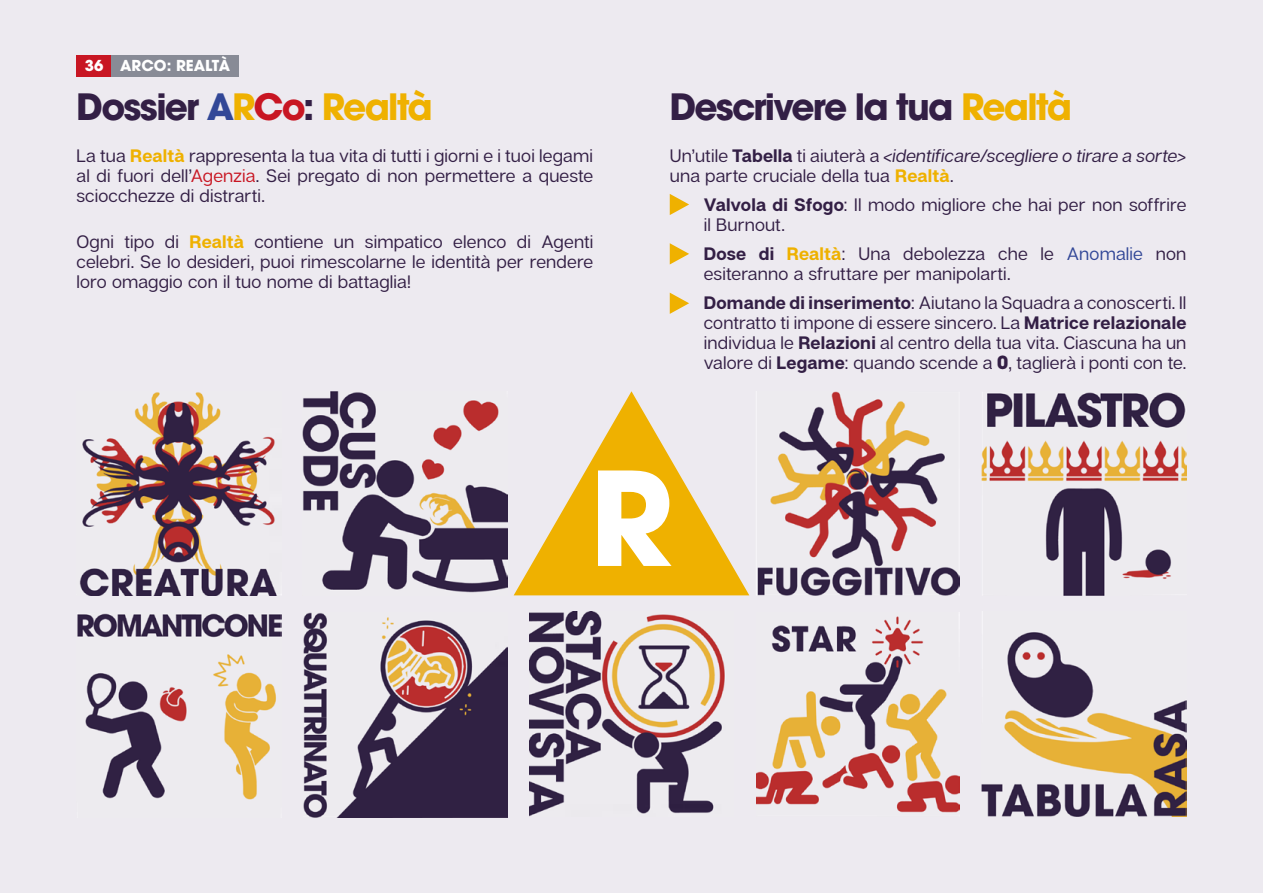
<style>
.page{position:relative;width:1263px;height:893px;background:#edeaf0}
.page>*{position:absolute;margin:0;border:0;box-sizing:border-box;transform-origin:0 0}
.Section_Heading{font:700 129px "ITC Avant Garde Pro";color:#fff}
.Sub-Subheading{font:700 36px "ITC Avant Garde Pro";letter-spacing:-.05em;color:#331f45}
.Main_Body{font:18px/20.2px "Articulat CF";letter-spacing:.01em;color:#331f45;text-align:justify}
.t1{font:700 15px "ITC Avant Garde Pro";color:#fff}
.s1{color:#324797}
.s2{color:#efb100}
.s3{color:#c81623}
.s4{font-weight:700;color:#efb100}
.s5{font-weight:700}
.s6{font-style:italic}
.s7{font-family:"ITC Avant Garde Pro";font-weight:700}
</style>
<div class="page">
<div style="left:77px;top:55px;width:35px;height:22px;background:#c81623"></div>
<div style="left:112px;top:55px;width:127px;height:22px;background:#888b96"></div>
<img style="left:79px;top:392px;width:198px;height:203px">
<img style="left:303px;top:391px;width:204px;height:202px">
<img style="left:756px;top:391px;width:204px;height:204px">
<img style="left:982px;top:392px;width:204px;height:203px">
<img style="left:77px;top:613px;width:204px;height:187px">
<img style="left:303px;top:613px;width:204px;height:204px">
<img style="left:529px;top:612px;width:196px;height:204px">
<img style="left:756px;top:614px;width:204px;height:199px">
<img style="left:982px;top:632px;width:204px;height:184px">
<svg style="left:670px;top:194px;width:19px;height:21px"></svg>
<svg style="left:670px;top:243px;width:19px;height:21px"></svg>
<svg style="left:670px;top:293px;width:19px;height:21px"></svg>
<svg style="left:514px;top:391px;width:235px;height:204px"></svg>
<p class="t1" style="left:85px;top:56px;width:147px">36 ARCo: Realtà</p>
<p class="Sub-Subheading" style="left:77px;top:83px;width:358px">Dossier <span class="s1">A</span><span class="s2">R</span><span class="s3">Co</span>: <span class="s2">Realtà</span></p>
<p class="Main_Body" style="left:77px;top:146px;width:518px">La tua <span class="s4">Realtà</span> rappresenta la tua vita di tutti i giorni e i tuoi legami al di fuori dell’<span class="s3">Agenzia</span>. Sei pregato di non permettere a queste sciocchezze di distrarti.</p>
<p class="Main_Body" style="left:77px;top:232px;width:518px">Ogni tipo di <span class="s4">Realtà</span> contiene un simpatico elenco di Agenti celebri. Se lo desideri, puoi rimescolarne le identità per rendere loro omaggio con il tuo nome di battaglia!</p>
<p class="Sub-Subheading" style="left:670px;top:83px;width:404px">Descrivere la tua <span class="s2">Realtà</span></p>
<p class="Main_Body" style="left:670px;top:146px;width:518px">Un’utile <span class="s5">Tabella</span> ti aiuterà a <span class="s6">&lt;identificare/scegliere o tirare a sorte&gt; </span>una parte cruciale della tua <span class="s4">Realtà</span>.</p>
<p class="Main_Body" style="left:704px;top:195px;width:484px"><span class="s5">Valvola di Sfogo</span>: Il modo migliore che hai per non soffrire il Burnout.</p>
<p class="Main_Body" style="left:704px;top:244px;width:484px"><span class="s5">Dose di</span> <span class="s4">Realtà</span>: Una debolezza che le <span class="s1">Anomalie</span> non esiteranno a sfruttare per manipolarti.</p>
<p class="Main_Body" style="left:704px;top:293px;width:484px"><span class="s5">Domande di inserimento</span>: Aiutano la Squadra a conoscerti. Il contratto ti impone di essere sincero. La <span class="s5">Matrice relazionale </span>individua le <span class="s5">Relazioni</span> al centro della tua vita. Ciascuna ha un valore di <span class="s5">Legame</span>: quando scende a <span class="s7">0</span>, taglierà i ponti con te.</p>
<p class="Section_Heading" style="left:589px;top:432px;width:86px">R</p>
</div>
